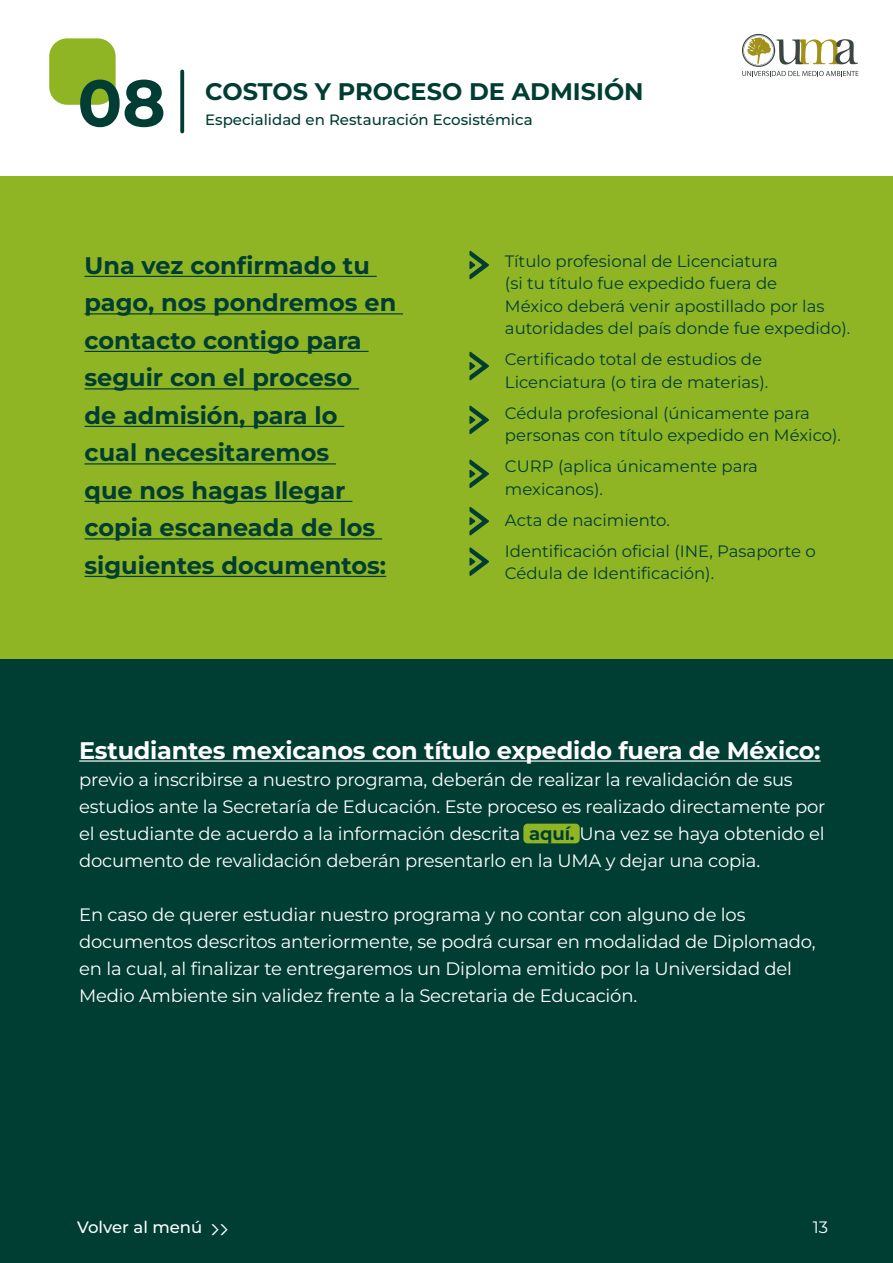
<style>
.page{position:relative;width:893px;height:1263px;background:#fff}
.page>*{position:absolute;margin:0;border:0;box-sizing:border-box;transform-origin:0 0}
.t1{font:700 65.85px "Montserrat";color:#013d32}
.t2{font:700 24px/37.5px "Montserrat";color:#013d32}
.t3{font:700 24px "Montserrat";letter-spacing:-.01em;color:#fff}
.t4{font:18px/27px "Montserrat";letter-spacing:-.01em;color:#fff}
.t5{font:16.5px/22.5px "Montserrat";color:#013d32}
.t6{font:500 16.5px "Montserrat";color:#fff}
.t7{font:16.5px "Montserrat";color:#fff}
.t8{font:500 15px "Montserrat";color:#013d32}
.s1{font-weight:700;color:#013d32}
.s2{font-family:"Dearlove";font-weight:400;font-size:22.5px}
</style>
<div class="page">
<svg style="left:742px;top:34px;width:116px;height:42px"></svg>
<div style="left:0;top:176px;width:893px;height:483px;background:#8fb524"></div>
<div style="left:0;top:659px;width:893px;height:604px;background:#003d33"></div>
<hr style="left:85px;top:276px;width:292px;height:1px;background:#013d32">
<hr style="left:85px;top:313px;width:318px;height:1px;background:#013d32">
<hr style="left:85px;top:351px;width:284px;height:1px;background:#013d32">
<hr style="left:85px;top:388px;width:274px;height:1px;background:#013d32">
<hr style="left:85px;top:426px;width:259px;height:1px;background:#013d32">
<hr style="left:85px;top:463px;width:251px;height:1px;background:#013d32">
<hr style="left:85px;top:501px;width:267px;height:1px;background:#013d32">
<hr style="left:85px;top:538px;width:297px;height:1px;background:#013d32">
<hr style="left:85px;top:576px;width:301px;height:1px;background:#013d32">
<svg style="left:469px;top:250px;width:20px;height:30px"></svg>
<svg style="left:469px;top:351px;width:20px;height:30px"></svg>
<svg style="left:469px;top:405px;width:20px;height:29px"></svg>
<svg style="left:469px;top:459px;width:20px;height:29px"></svg>
<svg style="left:469px;top:507px;width:20px;height:29px"></svg>
<svg style="left:469px;top:547px;width:20px;height:29px"></svg>
<div style="left:523px;top:824px;width:57px;height:19px;background:#8fb524;border-radius:4px"></div>
<hr style="left:79px;top:760px;width:741px;height:2px;background:#fff">
<div style="left:49px;top:38px;width:67px;height:67px;background:#8fb524;border-radius:18px"></div>
<svg style="left:180px;top:71px;width:4px;height:60px"></svg>
<h1 class="t1" style="left:78px;top:56px;width:90px">08</h1>
<h2 class="t2" style="left:205px;top:72px;width:440px">COSTOS Y PROCESO DE ADMISIÓN</h2>
<p class="t8" style="left:205px;top:109px;width:329px">Especialidad en Restauración Ecosistémica</p>
<h2 class="t2" style="left:85px;top:245px;width:313px">Una vez confirmado tu pago, nos pondremos en contacto contigo para seguir con el proceso<br>de admisión, para lo<br>cual necesitaremos<br>que nos hagas llegar copia escaneada de los siguientes documentos:</h2>
<p class="t5" style="left:505px;top:249px;width:347px">Título profesional de Licenciatura<br>(si tu título fue expedido fuera de<br>México deberá venir apostillado por las autoridades del país donde fue expedido).</p>
<p class="t5" style="left:505px;top:348px;width:265px">Certificado total de estudios de<br>Licenciatura (o tira de materias).</p>
<p class="t5" style="left:505px;top:401px;width:338px">Cédula profesional (únicamente para personas con título expedido en México).</p>
<p class="t5" style="left:505px;top:455px;width:255px">CURP (aplica únicamente para mexicanos).</p>
<p class="t5" style="left:505px;top:504px;width:312px;line-height:31px">Acta de nacimiento.<br>Identificación oficial (INE, Pasaporte o</p>
<p class="t5" style="left:505px;top:562px;width:211px">Cédula de Identificación).</p>
<h2 class="t3" style="left:79px;top:733px;width:743px">Estudiantes mexicanos con título expedido fuera de México:</h2>
<p class="t4" style="left:79px;top:765px;width:748px">previo a inscribirse a nuestro programa, deberán de realizar la revalidación de sus estudios ante la Secretaría de Educación. Este proceso es realizado directamente por el estudiante de acuerdo a la información descrita <span class="s1">aquí.</span> Una vez se haya obtenido el documento de revalidación deberán presentarlo en la UMA y dejar una copia.</p>
<p class="t4" style="left:79px;top:900px;width:738px">En caso de querer estudiar nuestro programa y no contar con alguno de los documentos descritos anteriormente, se podrá cursar en modalidad de Diplomado, en la cual, al finalizar te entregaremos un Diploma emitido por la Universidad del Medio Ambiente sin validez frente a la Secretaria de Educación.</p>
<p class="t6" style="left:77px;top:1216px;width:153px">Volver al menú <span class="s2">&gt;&gt;</span></p>
<p class="t7" style="left:813px;top:1216px;width:17px">13</p>
</div>
